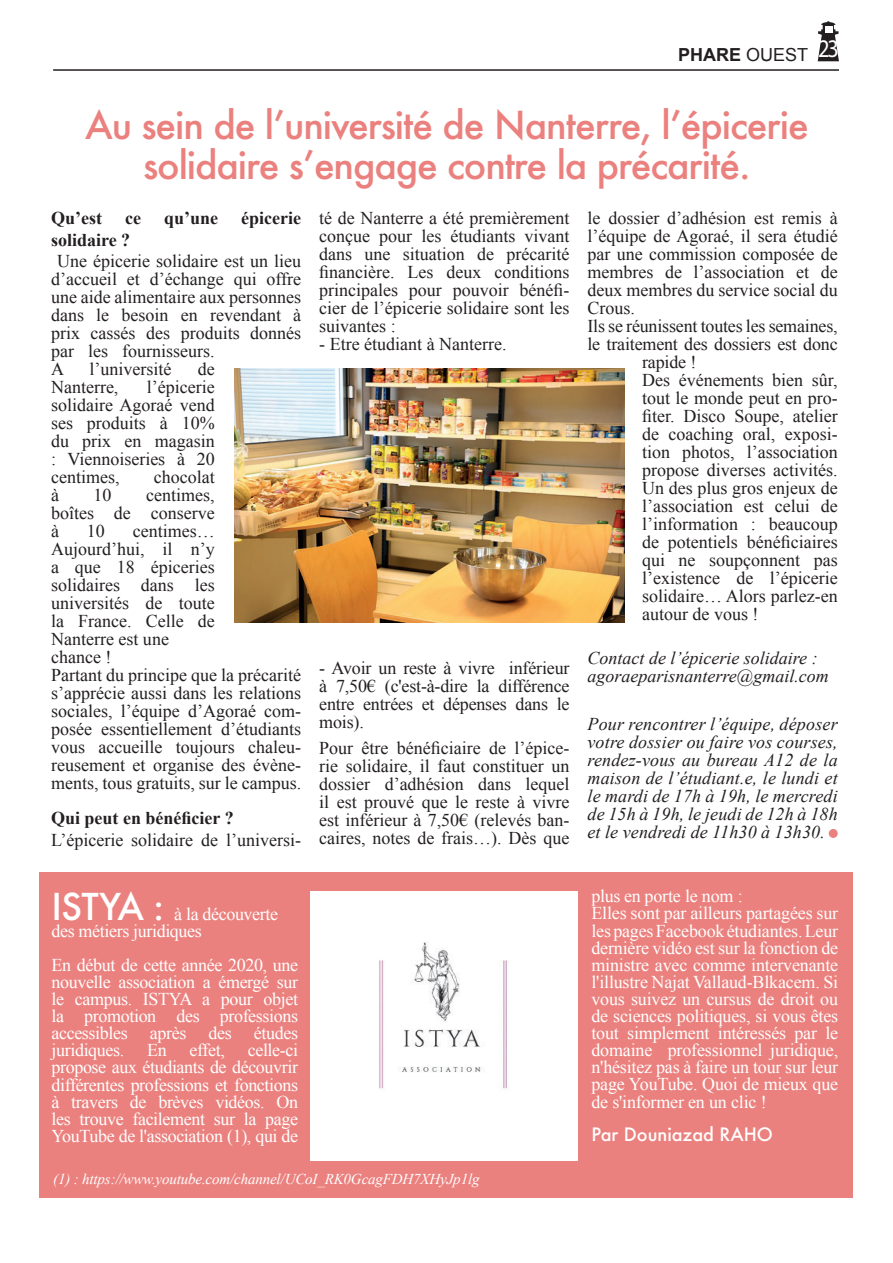
<style>
.page{position:relative;width:893px;height:1263px;background:#fff}
.page>*{position:absolute;margin:0;border:0;box-sizing:border-box;transform-origin:0 0}
.Paragraph_Style_1{font:500 37.5px/40.5px "Futura";letter-spacing:-.03em;color:#eb817e;text-align:center}
.t1{font:18px/18px "Times New Roman";color:#231f20;text-align:justify}
.Paragraph_Style_1-2{font:18px/17.1px "Times New Roman";letter-spacing:-.02em;color:#fff;text-align:justify}
.t2{font:italic 18px/18px "Times New Roman";color:#231f20;text-align:justify}
.t3{font:700 18px "Times New Roman";color:#231f20}
.t4{font:500 18px "Futura";color:#fff}
.t5{font:700 18px "Arial";color:#231f20}
.t6{font:italic 15px "Times New Roman";letter-spacing:-.01em;color:#fff}
.s1{font-weight:400}
.s2{font-family:"Futura";font-weight:500;font-size:36px}
</style>
<div class="page">
<hr style="left:53px;top:69px;width:786px;height:2px;background:#231f20">
<svg style="left:818px;top:21px;width:21px;height:40px"></svg>
<div style="left:825px;top:26px;width:7px;height:7px;background:#fff"></div>
<div style="left:40px;top:872px;width:813px;height:326px;background:#eb817e"></div>
<div style="left:829px;top:829px;width:9px;height:9px;background:#eb817e;border-radius:50%"></div>
<div style="left:311px;top:892px;width:267px;height:268px;background:#fff"></div>
<img style="left:235px;top:369px;width:389px;height:253px">
<p class="t5" style="left:678px;top:43px;width:162px">PHARE <span class="s1">OUEST</span> <sup>23</sup></p>
<p class="Paragraph_Style_1" style="left:85px;top:104px;width:725px">Au sein de l’université de Nanterre, l’épicerie solidaire s’engage contre la précarité.</p>
<p class="t3" style="left:51px;top:206px;width:52px">Qu’est</p>
<p class="t3" style="left:125px;top:206px;width:17px">ce</p>
<p class="t3" style="left:164px;top:206px;width:56px">qu’une</p>
<p class="t3" style="left:241px;top:206px;width:61px">épicerie</p>
<p class="t3" style="left:51px;top:227px;width:81px">solidaire ?</p>
<p class="t1" style="left:51px;top:252px;width:252px;text-align:left;text-indent:6px">Une épicerie solidaire est un lieu d’accueil et d’échange qui offre une aide alimentaire aux personnes dans le besoin en revendant à prix cassés des produits donnés par les fournisseurs.<br>A</p>
<p class="t1" style="left:89px;top:360px;width:83px">l’université</p>
<p class="t1" style="left:198px;top:360px;width:18px">de</p>
<p class="t1" style="left:51px;top:378px;width:69px">Nanterre,</p>
<p class="t1" style="left:51px;top:378px;width:165px;text-indent:96px">l’épicerie solidaire Agoraé vend ses produits à 10% du prix en magasin : Viennoiseries à 20 centimes,</p>
<p class="t1" style="left:154px;top:468px;width:62px">chocolat</p>
<p class="t1" style="left:51px;top:486px;width:165px;text-indent:95px">centimes, boîtes de conserve à</p>
<p class="t1" style="left:51px;top:486px;width:9px">à</p>
<p class="t1" style="left:94px;top:486px;width:19px">10</p>
<p class="t1" style="left:51px;top:522px;width:165px;text-indent:82px">centimes… Aujourd’hui, il n’y a que 18 épiceries solidaires dans les universités de toute la France. Celle de Nanterre est une</p>
<p class="t1" style="left:51px;top:648px;width:62px">chance !</p>
<p class="t1" style="left:51px;top:666px;width:252px">Partant du principe que la précarité s’apprécie aussi dans les relations sociales, l’équipe d’Agoraé com&shy;posée essentiellement d’étudiants vous accueille toujours chaleu&shy;reusement et organise des évène&shy;ments, tous gratuits, sur le campus.</p>
<p class="t3" style="left:51px;top:805px;width:184px">Qui peut en bénéficier ?</p>
<p class="t1" style="left:51px;top:831px;width:252px">L’épicerie solidaire de l’universi-</p>
<p class="t1" style="left:87px;top:522px;width:19px">10</p>
<p class="Paragraph_Style_1-2" style="left:51px;top:905px;width:228px"><span class="s2">ISTYA :</span> à la découverte des métiers juridiques</p>
<p class="Paragraph_Style_1-2" style="left:51px;top:956px;width:248px">En début de cette année 2020, une nouvelle association a émergé sur le campus. ISTYA a pour objet la promotion des professions accessibles après des études juridiques.</p>
<p class="Paragraph_Style_1-2" style="left:51px;top:1041px;width:248px;text-indent:196px">celle-ci propose aux étudiants de découvrir différentes professions et fonctions à travers de brèves vidéos. On les trouve facilement sur la page YouTube de l'association (1), qui de</p>
<p class="Paragraph_Style_1-2" style="left:147px;top:1041px;width:21px">En</p>
<p class="Paragraph_Style_1-2" style="left:190px;top:1041px;width:37px">effet,</p>
<p class="t1" style="left:319px;top:209px;width:252px">té de Nanterre a été premièrement conçue pour les étudiants vivant dans une situation de précarité financière. Les deux conditions principales pour pouvoir bénéfi&shy;cier de l’épicerie solidaire sont les suivantes :</p>
<p class="t1" style="left:319px;top:335px;width:189px">- Etre étudiant à Nanterre.</p>
<p class="t1" style="left:319px;top:659px;width:252px">- Avoir un reste à vivre inférieur à 7,50€ (c'est-à-dire la différence entre entrées et dépenses dans le mois).</p>
<p class="t1" style="left:319px;top:739px;width:252px">Pour être bénéficiaire de l’épice&shy;rie solidaire, il faut constituer un dossier d’adhésion dans lequel il est prouvé que le reste à vivre est inférieur à 7,50€ (relevés ban&shy;caires, notes de frais…). Dès que</p>
<p class="t6" style="left:53px;top:1169px;width:428px">(1) : https://www.youtube.com/channel/UCoI_RK0GcagFDH7XHyJp1lg</p>
<p class="t1" style="left:587px;top:209px;width:252px">le dossier d’adhésion est remis à l’équipe de Agoraé, il sera étudié par une commission composée de membres de l’association et de deux membres du service social du Crous.</p>
<p class="t1" style="left:587px;top:317px;width:252px">Ils se réunissent toutes les semaines,</p>
<p class="t1" style="left:587px;top:335px;width:252px">le traitement des dossiers est donc</p>
<p class="t1" style="left:642px;top:353px;width:56px">rapide !</p>
<p class="t1" style="left:642px;top:371px;width:197px">Des événements bien sûr, tout le monde peut en pro&shy;fiter. Disco Soupe, atelier de coaching oral, exposi&shy;tion photos, l’association propose diverses activités.<br>Un des plus gros enjeux de l’association est celui de l’information : beaucoup de potentiels bénéficiaires qui ne soupçonnent pas l’existence de l’épicerie solidaire… Alors parlez-en autour de vous !</p>
<p class="t2" style="left:587px;top:648px;width:232px">Contact de l’épicerie solidaire :</p>
<p class="t2" style="left:587px;top:666px;width:243px">agoraeparisnanterre@gmail.com</p>
<p class="t2" style="left:587px;top:714px;width:252px">Pour rencontrer l’équipe, déposer votre dossier ou faire vos courses, rendez-vous au bureau A12 de la maison de l’étudiant.e, le lundi et le mardi de 17h à 19h, le mercredi de 15h à 19h, le jeudi de 12h à 18h et le vendredi de 11h30 à 13h30.</p>
<p class="Paragraph_Style_1-2" style="left:591px;top:887px;width:153px">plus en porte le nom :</p>
<p class="Paragraph_Style_1-2" style="left:591px;top:904px;width:248px">Elles sont par ailleurs partagées sur les pages Facebook étudiantes. Leur dernière vidéo est sur la fonction de ministre avec comme intervenante l'illustre Najat Vallaud-Blkacem. Si vous suivez un cursus de droit ou de sciences politiques, si vous êtes tout simplement intéressés par le domaine professionnel juridique, n'hésitez pas à faire un tour sur leur page YouTube. Quoi de mieux que de s'informer en un clic !</p>
<p class="t4" style="left:591px;top:1122px;width:183px">Par Douniazad RAHO</p>
</div>
